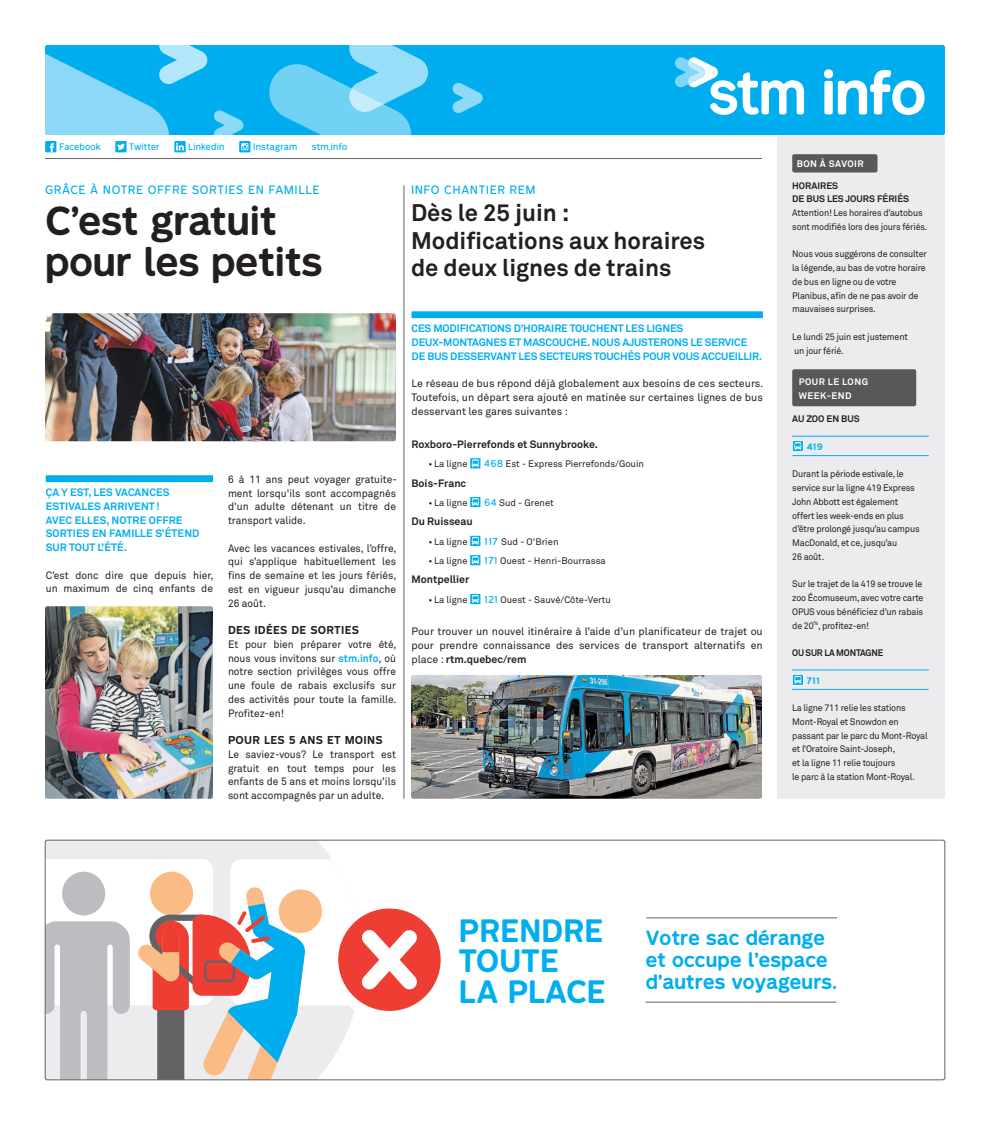
<style>
.page{position:relative;width:990px;height:1125px;background:#fff}
.page>*{position:absolute;margin:0;border:0;box-sizing:border-box;transform-origin:0 0}
.t1{font:700 57.25px "STM Montreal";color:#fff}
.t2{font:700 37.5px/41.2px "STM Montreal";color:#231f20}
.t3{font:700 30px/30.6px "STM Montreal";letter-spacing:-.01em;color:#00aeef}
.t4{font:700 23.75px/27.5px "Akkurat";color:#231f20}
.t5{font:700 19px/21.6px "STM Montreal";letter-spacing:.01em;color:#00aeef}
.t6{font:11.25px "STM Montreal";letter-spacing:.05em;color:#00aeef}
.t7{font:10.62px/13.8px "Akkurat";color:#231f20;text-align:justify;scale:.96 1}
.t8{font:10.62px/13.8px "Akkurat";color:#231f20;text-align:justify}
.t9{font:700 10.62px/13.8px "Akkurat";letter-spacing:-.01em;color:#00aeef}
.t10{font:700 10.62px/13.8px "Akkurat";letter-spacing:.01em;color:#00aeef}
.t11{font:700 10.62px "Akkurat";color:#231f20}
.t12{font:700 10.62px "STM Montreal";letter-spacing:.025em;color:#231f20}
.t13{font:9.38px/13.8px "Akkurat";letter-spacing:-.02em;color:#231f20;scale:.95 1}
.t14{font:9.38px "Akkurat";color:#231f20}
.t15{font:9.38px "Akkurat";letter-spacing:-.02em;color:#231f20}
.t16{font:700 9.38px/13.8px "Akkurat";color:#231f20}
.t17{font:700 9.38px/13.8px "Akkurat";letter-spacing:.05em;color:#fff}
.t18{font:700 9.38px "Akkurat";letter-spacing:-.02em;color:#231f20;scale:.95 1}
.t19{font:8.75px "STM Montreal";letter-spacing:.025em;color:#00aeef}
.t20{font:700 8.75px "STM Montreal";letter-spacing:.02em;color:#00aeef}
.s1{font-weight:700;color:#00aeef}
.s2{font-family:"STM Montreal";color:#00aeef}
.s3{font-weight:700}
</style>
<div class="page">
<div style="left:207px;top:45px;width:738px;height:90px;background:#00aeef"></div>
<svg style="left:675px;top:57px;width:129px;height:58px"></svg>
<svg style="left:269px;top:45px;width:159px;height:90px;background:#54c8f4"></svg>
<svg style="left:453px;top:83px;width:30px;height:30px"></svg>
<svg style="left:214px;top:110px;width:29px;height:25px"></svg>
<svg style="left:45px;top:45px;width:162px;height:90px;background:#4bc5f3"></svg>
<div style="left:45px;top:141px;width:11px;height:11px;background:#00aeef"></div>
<svg style="left:50px;top:143px;width:4px;height:9px"></svg>
<div style="left:115px;top:141px;width:12px;height:11px;background:#00aeef"></div>
<svg style="left:117px;top:143px;width:8px;height:7px"></svg>
<div style="left:174px;top:141px;width:12px;height:11px;background:#00aeef"></div>
<svg style="left:176px;top:143px;width:8px;height:8px"></svg>
<svg style="left:239px;top:141px;width:11px;height:11px"></svg>
<svg style="left:241px;top:143px;width:7px;height:7px"></svg>
<hr style="left:45px;top:158px;width:717px;height:1px;background:#636366">
<div style="left:45px;top:840px;width:286px;height:19px;background:#ececee"></div>
<hr style="left:646px;top:917px;width:191px;height:1px;background:#636366">
<hr style="left:646px;top:1002px;width:190px;height:1px;background:#636366">
<svg style="left:333px;top:903px;width:113px;height:113px"></svg>
<div style="left:328px;top:898px;width:123px;height:123px;border:10px solid #fff;border-radius:50%"></div>
<svg style="left:45px;top:859px;width:386px;height:221px"></svg>
<div style="left:45px;top:840px;width:900px;height:240px;border:1px solid #636366;border-radius:2px"></div>
<img style="left:45px;top:606px;width:168px;height:193px">
<img style="left:411px;top:675px;width:351px;height:124px">
<img style="left:45px;top:313px;width:351px;height:128px">
<hr style="left:404px;top:185px;width:1px;height:614px;background:#636366">
<div style="left:412px;top:311px;width:351px;height:7px;background:#00aeef"></div>
<div style="left:470px;top:458px;width:11px;height:11px;border:1px solid #fff"></div>
<svg style="left:472px;top:459px;width:7px;height:8px"></svg>
<div style="left:470px;top:496px;width:11px;height:12px;border:1px solid #fff"></div>
<svg style="left:472px;top:498px;width:7px;height:8px"></svg>
<div style="left:470px;top:535px;width:11px;height:12px;border:1px solid #fff"></div>
<svg style="left:472px;top:537px;width:7px;height:8px"></svg>
<div style="left:470px;top:555px;width:11px;height:11px;border:1px solid #fff"></div>
<svg style="left:472px;top:556px;width:7px;height:8px"></svg>
<div style="left:470px;top:593px;width:11px;height:12px;border:1px solid #fff"></div>
<svg style="left:472px;top:595px;width:7px;height:8px"></svg>
<div style="left:46px;top:475px;width:167px;height:7px;background:#00aeef"></div>
<div style="left:777px;top:135px;width:168px;height:664px;background:#ececee;border-radius:2px"></div>
<hr style="left:792px;top:436px;width:137px;height:1px;background:#00aeef">
<hr style="left:792px;top:455px;width:137px;height:1px;background:#00aeef">
<hr style="left:792px;top:670px;width:137px;height:1px;background:#00aeef">
<hr style="left:792px;top:689px;width:137px;height:1px;background:#00aeef">
<div style="left:792px;top:154px;width:85px;height:19px;background:#57585a;border-radius:2px"></div>
<div style="left:792px;top:369px;width:124px;height:37px;background:#57585a;border-radius:2px"></div>
<div style="left:792px;top:440px;width:12px;height:12px;border:1px solid #fff"></div>
<svg style="left:794px;top:442px;width:7px;height:8px"></svg>
<div style="left:792px;top:674px;width:12px;height:11px;border:1px solid #fff"></div>
<svg style="left:794px;top:676px;width:7px;height:8px"></svg>
<p class="t19" style="left:59px;top:141px;width:43px">FACEBOOK</p>
<p class="t19" style="left:129px;top:141px;width:32px">TWITTER</p>
<p class="t19" style="left:188px;top:141px;width:38px">LINKEDIN</p>
<p class="t19" style="left:253px;top:141px;width:46px">INSTAGRAM</p>
<p class="t19" style="left:312px;top:141px;width:37px">STM.INFO</p>
<p class="t6" style="left:45px;top:182px;width:247px">GRÂCE À NOTRE OFFRE SORTI ES EN FAMILL</p>
<p class="t6" style="left:312px;top:182px;width:9px">E</p>
<h2 class="t2" style="left:45px;top:200px;width:279px">C’est gratuit pour les petits</h2>
<p class="t6" style="left:411px;top:182px;width:126px">INFO CHANTI ER REM</p>
<h3 class="t4" style="left:411px;top:199px;width:296px">DÈS LE 25 JUIN :<br>MODIFICATIONS AUX HORAIRES<br>DE DEUX LIGNES DE TRAINS</h3>
<p class="t10" style="left:46px;top:485px;width:154px">ÇA Y EST, LES VACANCES<br>ESTIVALES ARRIVENT!<br>AVEC ELLES, NOTRE OFFRE<br>SORTIES EN FAM ILLE S’ÉTEND<br>SUR TOUT L’ÉTÉ.</p>
<p class="t7" style="left:46px;top:568px;width:176px">C’est donc dire que depuis hier, un maximum de cinq enfants de</p>
<p class="t7" style="left:228px;top:472px;width:177px">6 à 11 ans peut voyager gratuite&shy;ment lorsqu'ils sont accompagnés d'un adulte détenant un titre de transport valide.</p>
<p class="t7" style="left:228px;top:541px;width:177px">Avec les vacances estivales, l’offre, qui s’applique habituellement les fins de semaine et les jours fériés, est en vigueur jusqu’au dimanche 26 août.</p>
<p class="t12" style="left:228px;top:623px;width:133px">Des idées de sorties</p>
<p class="t7" style="left:228px;top:637px;width:177px">Et pour bien préparer votre été, nous vous invitons sur <span class="s1">STM.INFO</span>, où notre section privilèges vous offre une foule de rabais exclusifs sur des activités pour toute la famille.<br>Profitez-en!</p>
<p class="t12" style="left:228px;top:733px;width:156px">Pour les 5 ans et moins</p>
<p class="t7" style="left:228px;top:747px;width:177px">Le saviez-vous? Le transport est gratuit en tout temps pour les enfants de 5 ans et moins lorsqu’ils sont accompagnés par un adulte.</p>
<p class="t9" style="left:412px;top:321px;width:352px">CES MODIFICATIONS D’HORAIRE TOUCHENT LES LIGNES<br>DEUX-MONTAGNES ET MASCOUCHE. NOUS AJUSTERONS LE SERVICE<br>DE BUS DESSERVANT LES SECTEURS TOUCHÉS POUR VOUS ACCUEILLIR.</p>
<p class="t8" style="left:412px;top:376px;width:353px">Le réseau de bus répond déjà globalement aux besoins de ces secteurs.<br>Toutefois, un départ sera ajouté en matinée sur certaines lignes de bus desservant les gares suivantes :</p>
<p class="t11" style="left:412px;top:437px;width:188px">ROXBORO-PIERREFONDS ET SUNNYBROOKE.</p>
<p class="t15" style="left:428px;top:458px;width:41px">• La ligne</p>
<p class="t14" style="left:484px;top:458px;width:161px"><span class="s2">468</span> Est - Express Pierrefonds/Gouin</p>
<p class="t11" style="left:412px;top:476px;width:56px">BOIS-FRANC</p>
<p class="t15" style="left:428px;top:497px;width:41px">• La ligne</p>
<p class="t14" style="left:484px;top:497px;width:71px"><span class="s2">64</span> Sud - Grenet</p>
<p class="t11" style="left:412px;top:515px;width:63px">DU RUISSEAU</p>
<p class="t15" style="left:428px;top:535px;width:41px">• La ligne</p>
<p class="t14" style="left:484px;top:535px;width:76px"><span class="s2">117</span> Sud - O'Brien</p>
<p class="t15" style="left:428px;top:555px;width:41px">• La ligne</p>
<p class="t14" style="left:484px;top:555px;width:123px"><span class="s2">171</span> Ouest - Henri-Bourrassa</p>
<p class="t11" style="left:412px;top:573px;width:59px">MONTPELLIER</p>
<p class="t15" style="left:428px;top:594px;width:41px">• La ligne</p>
<p class="t14" style="left:484px;top:594px;width:128px"><span class="s2">121</span> Ouest - Sauvé/Côte-Vertu</p>
<p class="t8" style="left:412px;top:625px;width:353px">Pour trouver un nouvel itinéraire à l’aide d’un planificateur de trajet ou pour prendre connaissance des services de transport alternatifs en place : <span class="s3">RTM.QUEBEC/REM</span></p>
<h1 class="t1" style="left:821px;top:57px;width:107px">info</h1>
<p class="t17" style="left:797px;top:157px;width:68px">BON À SAVOIR</p>
<p class="t16" style="left:792px;top:178px;width:118px">HORAIRES<br>DE BUS LES JOURS FÉRIÉS</p>
<p class="t13" style="left:792px;top:206px;width:144px">Attention! Les horaires d’autobus sont modifiés lors des jours fériés.</p>
<p class="t13" style="left:792px;top:247px;width:143px">Nous vous suggérons de consulter la légende, au bas de votre horaire de bus en ligne ou de votre<br>Planibus, afin de ne pas avoir de mauvaises surprises.</p>
<p class="t13" style="left:792px;top:330px;width:123px">Le lundi 25 juin est justement un jour férié.</p>
<p class="t17" style="left:799px;top:375px;width:71px">POUR LE LONG<br>WEEK-END</p>
<p class="t16" style="left:792px;top:412px;width:69px">AU ZOO EN BUS</p>
<p class="t20" style="left:807px;top:441px;width:18px">419</p>
<p class="t13" style="left:792px;top:467px;width:136px">Durant la période estivale, le service sur la ligne 419 Express<br>John Abbott est également offert les week-ends en plus d’être prolongé jusqu’au campus<br>MacDonald, et ce, jusqu’au<br>26 août.</p>
<p class="t13" style="left:792px;top:577px;width:140px;text-align:justify">Sur le trajet de la 419 se trouve le zoo Écomuseum, avec votre carte OPUS vous bénéficiez d’un rabais de 20<sup>%</sup>, profitez-en!</p>
<p class="t18" style="left:792px;top:647px;width:98px">OU SUR LA MONTAGNE</p>
<p class="t20" style="left:807px;top:675px;width:15px">711</p>
<p class="t13" style="left:792px;top:701px;width:144px">La ligne 711 relie les stations<br>Mont-Royal et Snowdon en passant par le parc du Mont-Royal et l’Oratoire Saint-Joseph,<br>et la ligne 11 relie toujours<br>le parc à la station Mont-Royal.</p>
<h3 class="t3" style="left:459px;top:914px;width:149px">PRENDRE<br>TOUTE<br>LA PLACE</h3>
<h3 class="t5" style="left:646px;top:927px;width:193px">Votre sac dérange et occupe l’espace d’autres voyageurs.</h3>
</div>
